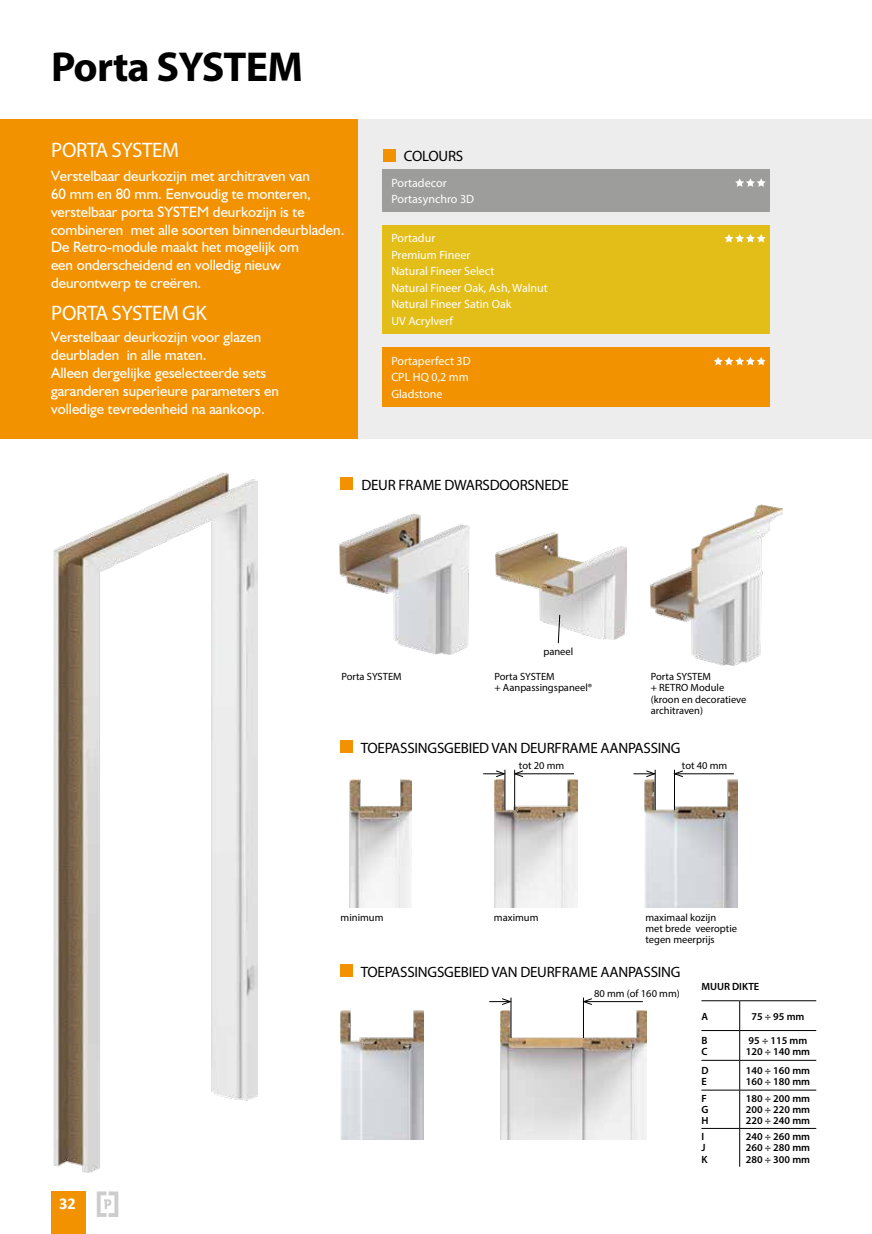
<style>
.page{position:relative;width:872px;height:1234px;background:#fff}
.page>*{position:absolute;margin:0;border:0;box-sizing:border-box;transform-origin:0 0}
.t1{font:700 42px "Myriad Pro";letter-spacing:-.02em;color:#000}
.t2{font:21px "Myriad Pro";letter-spacing:-.02em;color:#fff}
.t3{font:700 16.5px "Calibri";color:#fff}
.t4{font:15px/17.9px "Humanist 521 BT";color:#fff}
.t5{font:15px "Myriad Pro";letter-spacing:-.015em;color:#000}
.t6{font:12px/16.5px "Myriad Pro";color:#fff}
.t7{font:10.5px/11.2px "Myriad Pro";color:#000}
.t8{font:600 10.5px/11.2px "Myriad Pro";color:#000}
</style>
<div class="page">
<div style="left:51px;top:1191px;width:34px;height:42px;background:#f39200"></div>
<svg style="left:97px;top:1191px;width:21px;height:25px"></svg>
<img style="left:54px;top:472px;width:204px;height:699px">
<img style="left:340px;top:1010px;width:83px;height:129px">
<img style="left:495px;top:532px;width:132px;height:107px">
<img style="left:650px;top:504px;width:132px;height:161px">
<img style="left:340px;top:513px;width:130px;height:141px">
<div style="left:0;top:119px;width:872px;height:319px;background:#ededed"></div>
<div style="left:0;top:119px;width:357px;height:319px;background:#f39200"></div>
<img style="left:494px;top:779px;width:83px;height:128px">
<img style="left:644px;top:779px;width:94px;height:128px">
<img style="left:349px;top:779px;width:63px;height:128px">
<hr style="left:504px;top:769px;width:1px;height:41px;background:#000">
<hr style="left:655px;top:769px;width:1px;height:41px;background:#000">
<hr style="left:514px;top:769px;width:1px;height:41px;background:#000">
<hr style="left:674px;top:769px;width:1px;height:41px;background:#000">
<svg style="left:483px;top:770px;width:22px;height:7px"></svg>
<svg style="left:633px;top:770px;width:22px;height:7px"></svg>
<hr style="left:515px;top:773px;width:59px;height:1px;background:#000">
<svg style="left:514px;top:770px;width:9px;height:7px"></svg>
<hr style="left:675px;top:773px;width:59px;height:1px;background:#000">
<svg style="left:673px;top:770px;width:10px;height:7px"></svg>
<img style="left:500px;top:1010px;width:146px;height:129px">
<hr style="left:511px;top:997px;width:1px;height:40px;background:#000">
<hr style="left:583px;top:997px;width:1px;height:40px;background:#000">
<svg style="left:489px;top:997px;width:22px;height:7px"></svg>
<hr style="left:584px;top:1001px;width:59px;height:1px;background:#000">
<svg style="left:582px;top:997px;width:10px;height:7px"></svg>
<svg style="left:558px;top:614px;width:2px;height:29px"></svg>
<hr style="left:871px;top:119px;width:1px;height:319px;background:#f39200">
<div style="left:340px;top:739px;width:13px;height:13px;background:#f39200"></div>
<div style="left:340px;top:964px;width:13px;height:13px;background:#f39200"></div>
<div style="left:383px;top:347px;width:387px;height:59px;background:#f39200"></div>
<svg style="left:713px;top:357px;width:52px;height:8px"></svg>
<div style="left:383px;top:225px;width:387px;height:108px;background:#e3be18"></div>
<svg style="left:724px;top:234px;width:41px;height:8px"></svg>
<div style="left:383px;top:169px;width:387px;height:42px;background:#9d9d9c"></div>
<svg style="left:735px;top:178px;width:30px;height:9px"></svg>
<div style="left:340px;top:477px;width:13px;height:13px;background:#f39200"></div>
<div style="left:383px;top:149px;width:13px;height:13px;background:#f39200"></div>
<svg style="left:739px;top:1001px;width:1px;height:88px"></svg>
<hr style="left:739px;top:1090px;width:1px;height:37px;background:#000">
<hr style="left:739px;top:1128px;width:1px;height:38px;background:#000">
<hr style="left:701px;top:1000px;width:38px;height:1px;background:#000">
<hr style="left:739px;top:1000px;width:77px;height:1px;background:#000">
<hr style="left:701px;top:1029px;width:38px;height:1px;background:#000">
<hr style="left:701px;top:1059px;width:38px;height:1px;background:#000">
<hr style="left:701px;top:1089px;width:38px;height:1px;background:#000">
<hr style="left:701px;top:1127px;width:38px;height:1px;background:#000">
<hr style="left:739px;top:1029px;width:77px;height:1px;background:#000">
<hr style="left:739px;top:1059px;width:77px;height:1px;background:#000">
<hr style="left:739px;top:1089px;width:77px;height:1px;background:#000">
<hr style="left:739px;top:1127px;width:77px;height:1px;background:#000">
<h1 class="t1" style="left:51px;top:39px;width:253px">Porta SYSTEM</h1>
<h2 class="t2" style="left:51px;top:137px;width:129px">PORTA SYSTEM</h2>
<p class="t4" style="left:51px;top:167px;width:295px">Verstelbaar deurkozijn met architraven van<br>60 mm en 80 mm. Eenvoudig te monteren, verstelbaar porta SYSTEM deurkozijn is te combineren met alle soorten binnendeurbladen.<br>De Retro-module maakt het mogelijk om<br>een onderscheidend en volledig nieuw deurontwerp te creëren.</p>
<h2 class="t2" style="left:51px;top:300px;width:157px">PORTA SYSTEM GK</h2>
<p class="t4" style="left:51px;top:328px;width:229px">Verstelbaar deurkozijn voor glazen deurbladen in alle maten.<br>Alleen dergelijke geselecteerde sets garanderen superieure parameters en volledige tevredenheid na aankoop.</p>
<p class="t5" style="left:404px;top:146px;width:61px">COLOURS</p>
<p class="t6" style="left:391px;top:174px;width:84px">Portadecor<br>Portasynchro 3D</p>
<p class="t6" style="left:391px;top:230px;width:158px">Portadur<br>Premium Fineer<br>Natural Fineer Select<br>Natural Fineer Oak, Ash, Walnut<br>Natural Fineer Satin Oak<br>UV Acrylverf</p>
<p class="t6" style="left:391px;top:352px;width:81px">Portaperfect 3D<br>CPL HQ 0,2 mm<br>Gladstone</p>
<p class="t5" style="left:361px;top:475px;width:209px">DEUR FRAME DWARSDOORSNEDE</p>
<p class="t7" style="left:543px;top:645px;width:31px">paneel</p>
<p class="t7" style="left:341px;top:670px;width:62px">Porta SYSTEM</p>
<p class="t7" style="left:494px;top:670px;width:99px">Porta SYSTEM<br>+ Aanpassingspaneel®</p>
<p class="t7" style="left:651px;top:670px;width:97px">Porta SYSTEM<br>+ RETRO Module (kroon en decoratieve architraven)</p>
<p class="t5" style="left:361px;top:738px;width:321px">TOEPASSINGSGEBIED VAN DEURFRAME AANPASSING</p>
<p class="t7" style="left:341px;top:911px;width:44px">minimum</p>
<p class="t7" style="left:519px;top:759px;width:47px">tot 20 mm</p>
<p class="t7" style="left:682px;top:759px;width:47px">tot 40 mm</p>
<p class="t7" style="left:494px;top:911px;width:46px">maximum</p>
<p class="t7" style="left:645px;top:911px;width:93px">maximaal kozijn<br>met brede veeroptie tegen meerprijs</p>
<p class="t3" style="left:59px;top:1195px;width:18px">32</p>
<p class="t5" style="left:361px;top:962px;width:321px">TOEPASSINGSGEBIED VAN DEURFRAME AANPASSING</p>
<p class="t7" style="left:594px;top:987px;width:87px">80 mm (of 160 mm)</p>
<p class="t8" style="left:701px;top:980px;width:59px">MUUR DIKTE</p>
<p class="t8" style="left:701px;top:1009px;width:8px">A</p>
<p class="t8" style="left:751px;top:1009px;width:55px">75 ÷ 95 mm</p>
<p class="t8" style="left:701px;top:1034px;width:8px">B<br>C</p>
<p class="t8" style="left:746px;top:1034px;width:66px">95 ÷ 115 mm<br>120 ÷ 140 mm</p>
<p class="t8" style="left:701px;top:1063px;width:9px">D<br>E</p>
<p class="t8" style="left:746px;top:1063px;width:66px">140 ÷ 160 mm<br>160 ÷ 180 mm</p>
<p class="t8" style="left:701px;top:1092px;width:9px">F<br>G<br>H</p>
<p class="t8" style="left:746px;top:1092px;width:66px;text-align:justify">180 ÷ 200 mm 200 ÷ 220 mm 220 ÷ 240 mm</p>
<p class="t8" style="left:701px;top:1130px;width:8px">I<br>J<br>K</p>
<p class="t8" style="left:746px;top:1130px;width:66px;text-align:justify">240 ÷ 260 mm 260 ÷ 280 mm 280 ÷ 300 mm</p>
</div>
